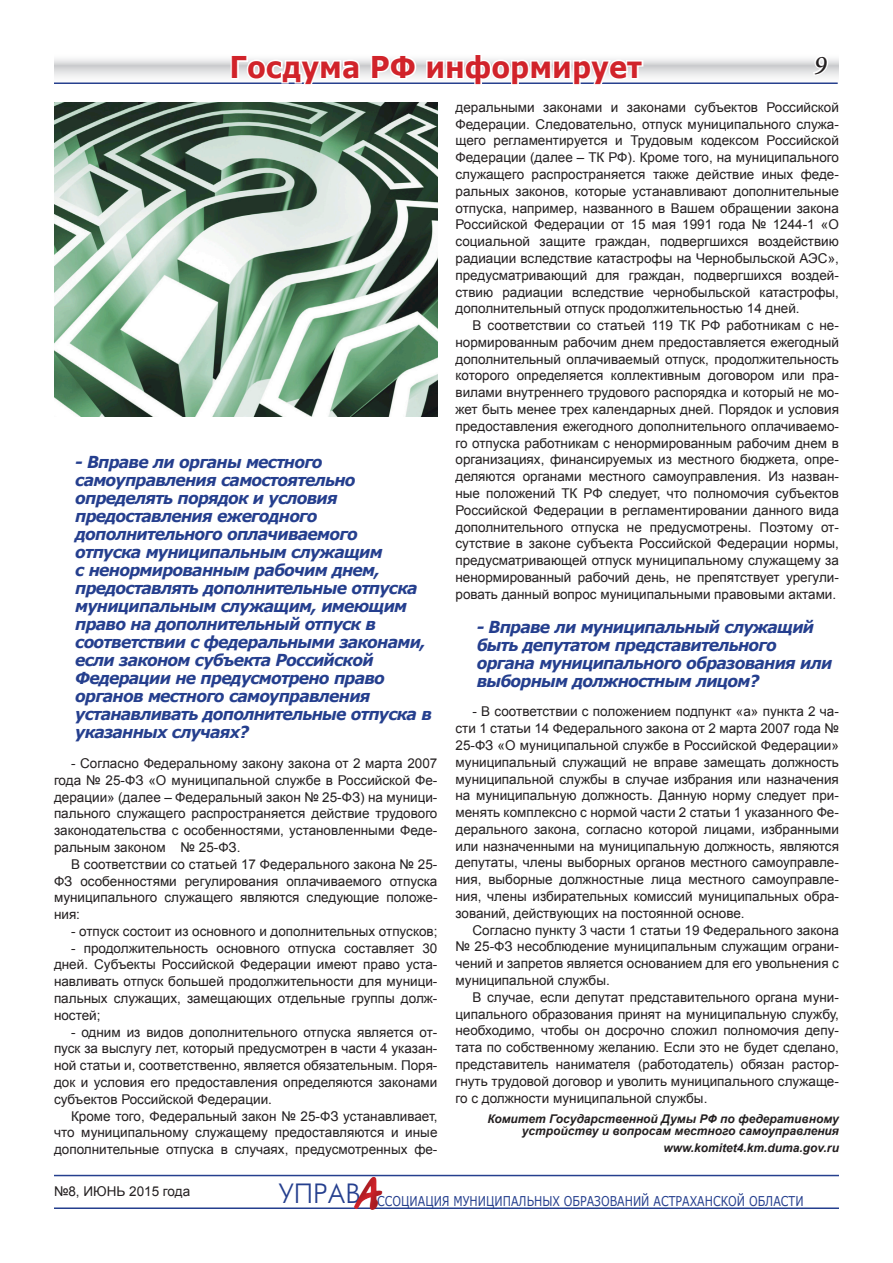
<style>
.page{position:relative;width:893px;height:1263px;background:#fff}
.page>*{position:absolute;margin:0;border:0;box-sizing:border-box;transform-origin:0 0}
.t1{font:44.7px "Tagir CTT";color:#d1232a}
.t2{font:700 30px "Verdana";color:#d1232a;scale:.91 1}
.t3{font:italic 500 27px "Minion Pro";color:#231f20}
.t4{font:italic 700 16.5px/18px "Verdana";letter-spacing:-.05em;color:#253f8e;scale:.95 1}
.t5{font:13.5px/16.8px "Arial";color:#231f20;text-align:justify}
.t6{font:13.5px "Verdana";color:#253f8e;scale:.82 1}
.t7{font:italic 700 12px/12px "Arial";color:#231f20;text-align:right}
</style>
<div class="page">
<hr style="left:54px;top:1175px;width:785px;height:1px;background:#253f8e">
<svg style="left:54px;top:59px;width:785px;height:25px"></svg>
<svg style="left:811px;top:59px;width:19px;height:18px"></svg>
<hr style="left:54px;top:1207px;width:785px;height:2px;background:#253f8e">
<div style="left:346px;top:1165px;width:58px;height:63px;background:#231f20;opacity:.5"></div>
<svg style="left:229px;top:59px;width:132px;height:25px"></svg>
<svg style="left:369px;top:59px;width:49px;height:22px"></svg>
<svg style="left:425px;top:59px;width:220px;height:25px"></svg>
<img style="left:54px;top:102px;width:383px;height:314px">
<h2 class="t2" style="left:230px;top:48px;width:455px">Госдума РФ информирует</h2>
<h3 class="t3" style="left:814px;top:46px;width:14px">9</h3>
<p class="t4" style="left:75px;top:453px;width:377px">- Вправе ли органы местного самоуправления самостоятельно определять порядок и условия предоставления ежегодного дополнительного оплачиваемого<br>отпуска муниципальным служащим<br>с ненормированным рабочим днем, предоставлять дополнительные отпуска муниципальным служащим, имеющим право на дополнительный отпуск в соответствии с федеральными законами, если законом субъекта Российской Федерации не предусмотрено право органов местного самоуправления устанавливать дополнительные отпуска в указанных случаях?</p>
<p class="t5" style="left:54px;top:755px;width:385px;text-indent:17px">- Согласно Федеральному закону закона от 2 марта 2007 года № 25-ФЗ «О муниципальной службе в Российской Фе&shy;дерации» (далее – Федеральный закон № 25-ФЗ) на муници&shy;пального служащего распространяется действие трудового законодательства с особенностями, установленными Феде&shy;ральным законом № 25-ФЗ.</p>
<p class="t5" style="left:54px;top:856px;width:385px;text-indent:17px">В соответствии со статьей 17 Федерального закона № 25- ФЗ особенностями регулирования оплачиваемого отпуска муниципального служащего являются следующие положе&shy;ния:</p>
<p class="t5" style="left:71px;top:923px;width:368px">- отпуск состоит из основного и дополнительных отпусков;</p>
<p class="t5" style="left:54px;top:940px;width:385px;text-indent:17px">- продолжительность основного отпуска составляет 30 дней. Субъекты Российской Федерации имеют право уста&shy;навливать отпуск большей продолжительности для муници&shy;пальных служащих, замещающих отдельные группы долж&shy;ностей;</p>
<p class="t5" style="left:54px;top:1024px;width:385px;text-indent:17px">- одним из видов дополнительного отпуска является от&shy;пуск за выслугу лет, который предусмотрен в части 4 указан&shy;ной статьи и, соответственно, является обязательным. Поря&shy;док и условия его предоставления определяются законами субъектов Российской Федерации.</p>
<p class="t5" style="left:54px;top:1108px;width:385px;text-indent:17px">Кроме того, Федеральный закон № 25-ФЗ устанавливает, что муниципальному служащему предоставляются и иные дополнительные отпуска в случаях, предусмотренных фе-</p>
<p class="t5" style="left:455px;top:99px;width:385px">деральными законами и законами субъектов Российской Федерации. Следовательно, отпуск муниципального служа&shy;щего регламентируется и Трудовым кодексом Российской Федерации (далее – ТК РФ). Кроме того, на муниципального служащего распространяется также действие иных феде&shy;ральных законов, которые устанавливают дополнительные отпуска, например, названного в Вашем обращении закона Российской Федерации от 15 мая 1991 года № 1244-1 «О социальной защите граждан, подвергшихся воздействию радиации вследствие катастрофы на Чернобыльской АЭС», предусматривающий для граждан, подвергшихся воздей&shy;ствию радиации вследствие чернобыльской катастрофы, дополнительный отпуск продолжительностью 14 дней.</p>
<p class="t5" style="left:455px;top:317px;width:385px;text-indent:17px">В соответствии со статьей 119 ТК РФ работникам с не&shy;нормированным рабочим днем предоставляется ежегодный дополнительный оплачиваемый отпуск, продолжительность которого определяется коллективным договором или пра&shy;вилами внутреннего трудового распорядка и который не мо&shy;жет быть менее трех календарных дней. Порядок и условия предоставления ежегодного дополнительного оплачиваемо&shy;го отпуска работникам с ненормированным рабочим днем в организациях, финансируемых из местного бюджета, опре&shy;деляются органами местного самоуправления. Из назван&shy;ные положений ТК РФ следует, что полномочия субъектов Российской Федерации в регламентировании данного вида дополнительного отпуска не предусмотрены. Поэтому от&shy;сутствие в законе субъекта Российской Федерации нормы, предусматривающей отпуск муниципальному служащему за ненормированный рабочий день, не препятствует урегули&shy;ровать данный вопрос муниципальными правовыми актами.</p>
<p class="t4" style="left:477px;top:617px;width:376px">- Вправе ли муниципальный служащий быть депутатом представительного органа муниципального образования или выборным должностным лицом?</p>
<p class="t5" style="left:455px;top:703px;width:385px;text-indent:17px">- В соответствии с положением подпункт «а» пункта 2 ча&shy;сти 1 статьи 14 Федерального закона от 2 марта 2007 года № 25-ФЗ «О муниципальной службе в Российской Федерации» муниципальный служащий не вправе замещать должность муниципальной службы в случае избрания или назначения на муниципальную должность. Данную норму следует при&shy;менять комплексно с нормой части 2 статьи 1 указанного Фе&shy;дерального закона, согласно которой лицами, избранными или назначенными на муниципальную должность, являются депутаты, члены выборных органов местного самоуправле&shy;ния, выборные должностные лица местного самоуправле&shy;ния, члены избирательных комиссий муниципальных обра&shy;зований, действующих на постоянной основе.</p>
<p class="t5" style="left:455px;top:922px;width:385px;text-indent:17px">Согласно пункту 3 части 1 статьи 19 Федерального закона № 25-ФЗ несоблюдение муниципальным служащим ограни&shy;чений и запретов является основанием для его увольнения с муниципальной службы.</p>
<p class="t5" style="left:455px;top:989px;width:385px;text-indent:17px">В случае, если депутат представительного органа муни&shy;ципального образования принят на муниципальную службу, необходимо, чтобы он досрочно сложил полномочия депу&shy;тата по собственному желанию. Если это не будет сделано, представитель нанимателя (работодатель) обязан растор&shy;гнуть трудовой договор и уволить муниципального служаще&shy;го с должности муниципальной службы.</p>
<p class="t7" style="left:487px;top:1113px;width:353px">Комитет Государственной Думы РФ по федеративному устройству и вопросам местного самоуправления</p>
<p class="t7" style="left:663px;top:1142px;width:177px">www.komitet4.km.duma.gov.ru</p>
<p class="t5" style="left:54px;top:1183px;width:138px">№8, июнь 2015 года</p>
<h1 class="t1" style="left:354px;top:1166px;width:26px">А</h1>
<p class="t6" style="left:279px;top:1192px;width:642px"><sup>УПРАВ</sup> ссоциация муниципальных образований Астраханской области</p>
</div>
